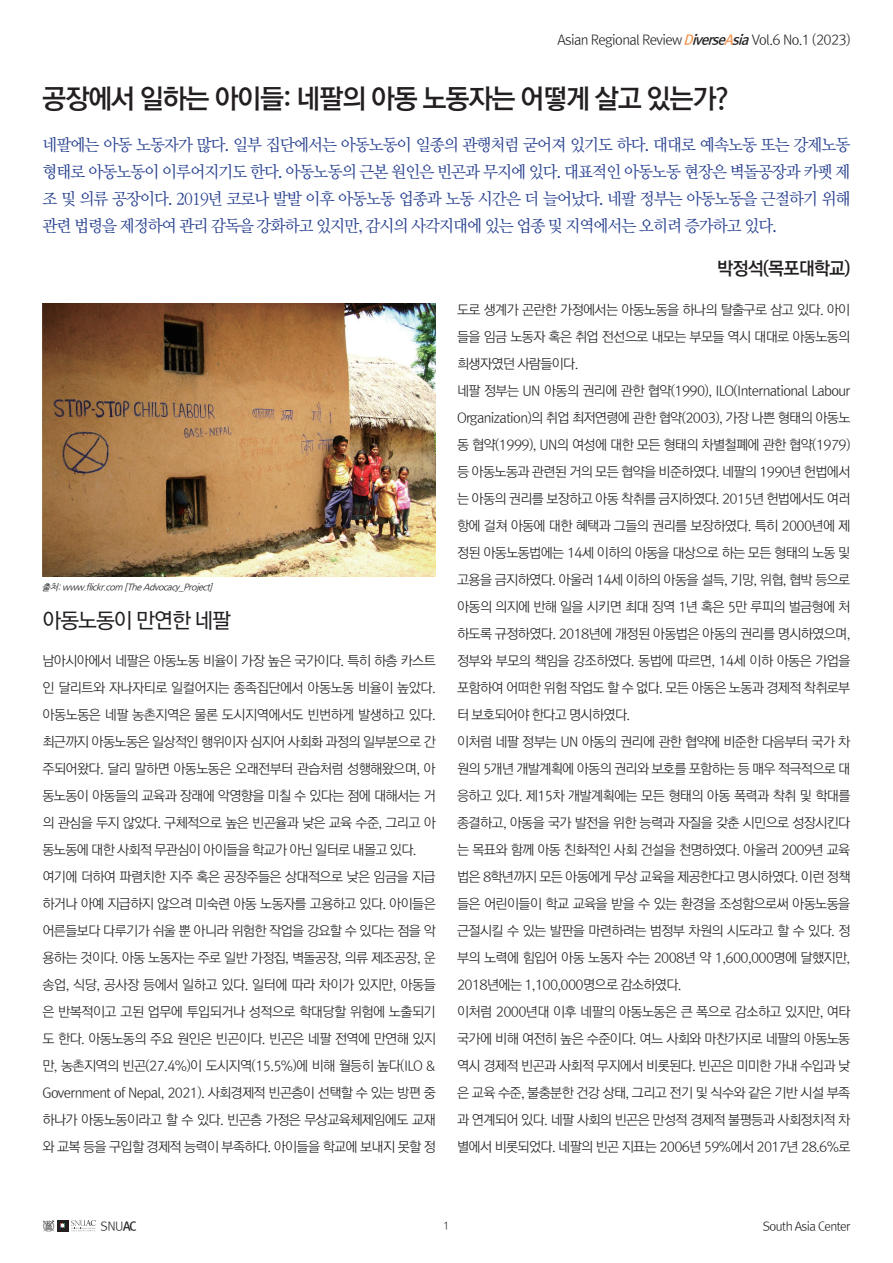
<style>
.page{position:relative;width:893px;height:1263px;background:#fff}
.page>*{position:absolute;margin:0;border:0;box-sizing:border-box;transform-origin:0 0}
.t1{font:27px "Rix Go B";letter-spacing:-.05em;color:#231f20}
.t2{font:21px "Rix Go M";letter-spacing:-.05em;color:#231f20}
.t3{font:18px "Rix Go B";letter-spacing:-.05em;color:#231f20}
.t4{font:16.5px/27px "Rix Mj M";letter-spacing:-.05em;color:#253f8e;text-align:justify}
.t5{font:13.5px/27px "Rix Go L";letter-spacing:-.05em;color:#231f20}
.t6{font:12px "Rix Go L";letter-spacing:-.05em;color:#231f20}
.t7{font:10.5px "Rix Go L";color:#231f20}
.t8{font:italic 9px "Nanum Gothic";color:#231f20}
.s1{font-family:"Rix Go B";font-style:italic;color:#f69450}
.s2{font-family:"Rix Go B";font-style:italic}
.s3{font-family:"Rix Go B"}
</style>
<div class="page">
<div style="left:57px;top:1220px;width:11px;height:11px;background:#231f20"></div>
<svg style="left:61px;top:1224px;width:4px;height:4px"></svg>
<svg style="left:71px;top:1220px;width:25px;height:11px"></svg>
<svg style="left:43px;top:1220px;width:11px;height:12px"></svg>
<img style="left:43px;top:303px;width:393px;height:273px">
<p class="t5" style="left:557px;top:26px;width:294px">Asian Regional Review <span class="s1">D</span><span class="s2">iverse</span><span class="s1">A</span><span class="s2">sia</span> Vol.6 No.1 (2023)</p>
<h1 class="t1" style="left:42px;top:80px;width:688px">공장에서 일하는 아이들: 네팔의 아동 노동자는 어떻게 살고 있는가?</h1>
<p class="t4" style="left:43px;top:131px;width:809px">네팔에는 아동 노동자가 많다. 일부 집단에서는 아동노동이 일종의 관행처럼 굳어져 있기도 하다. 대대로 예속노동 또는 강제노동 형태로 아동노동이 이루어지기도 한다. 아동노동의 근본 원인은 빈곤과 무지에 있다. 대표적인 아동노동 현장은 벽돌공장과 카펫 제 조 및 의류 공장이다. 2019년 코로나 발발 이후 아동노동 업종과 노동 시간은 더 늘어났다. 네팔 정부는 아동노동을 근절하기 위해 관련 법령을 제정하여 관리 감독을 강화하고 있지만, 감시의 사각지대에 있는 업종 및 지역에서는 오히려 증가하고 있다.</p>
<h3 class="t3" style="left:717px;top:257px;width:135px">박정석(목포대학교)</h3>
<p class="t8" style="left:42px;top:583px;width:175px">출처:www.flickr.com [TheAdvocacy_Project]</p>
<h2 class="t2" style="left:43px;top:607px;width:190px">아동노동이 만연한 네팔</h2>
<p class="t5" style="left:43px;top:647px;width:395px">남아시아에서 네팔은 아동노동 비율이 가장 높은 국가이다. 특히 하층 카스트 인 달리트와 자나자티로 일컬어지는 종족집단에서 아동노동 비율이 높았다. 아동노동은 네팔 농촌지역은 물론 도시지역에서도 빈번하게 발생하고 있다. 최근까지 아동노동은 일상적인 행위이자 심지어 사회화 과정의 일부분으로 간 주되어왔다. 달리 말하면 아동노동은 오래전부터 관습처럼 성행해왔으며, 아 동노동이 아동들의 교육과 장래에 악영향을 미칠 수 있다는 점에 대해서는 거 의 관심을 두지 않았다. 구체적으로 높은 빈곤율과 낮은 교육 수준, 그리고 아 동노동에 대한 사회적 무관심이 아이들을 학교가 아닌 일터로 내몰고 있다. 여기에 더하여 파렴치한 지주 혹은 공장주들은 상대적으로 낮은 임금을 지급 하거나 아예 지급하지 않으려 미숙련 아동 노동자를 고용하고 있다. 아이들은 어른들보다 다루기가 쉬울 뿐 아니라 위험한 작업을 강요할 수 있다는 점을 악 용하는 것이다. 아동 노동자는 주로 일반 가정집, 벽돌공장, 의류 제조공장, 운 송업, 식당, 공사장 등에서 일하고 있다. 일터에 따라 차이가 있지만, 아동들 은 반복적이고 고된 업무에 투입되거나 성적으로 학대당할 위험에 노출되기 도 한다. 아동노동의 주요 원인은 빈곤이다. 빈곤은 네팔 전역에 만연해 있지 만, 농촌지역의 빈곤(27.4%)이 도시지역(15.5%)에 비해 월등히 높다(ILO &amp; Government of Nepal, 2021). 사회경제적 빈곤층이 선택할 수 있는 방편 중 하나가 아동노동이라고 할 수 있다. 빈곤층 가정은 무상교육체제임에도 교재 와 교복 등을 구입할 경제적 능력이 부족하다. 아이들을 학교에 보내지 못할 정</p>
<p class="t5" style="left:457px;top:295px;width:395px">도로 생계가 곤란한 가정에서는 아동노동을 하나의 탈출구로 삼고 있다. 아이 들을 임금 노동자 혹은 취업 전선으로 내모는 부모들 역시 대대로 아동노동의 희생자였던 사람들이다.<br>네팔 정부는 UN 아동의 권리에 관한 협약(1990), ILO(International Labour Organization)의 취업 최저연령에 관한 협약(2003), 가장 나쁜 형태의 아동노 동 협약(1999), UN의 여성에 대한 모든 형태의 차별철폐에 관한 협약(1979) 등 아동노동과 관련된 거의 모든 협약을 비준하였다. 네팔의 1990년 헌법에서 는 아동의 권리를 보장하고 아동 착취를 금지하였다. 2015년 헌법에서도 여러 항에 걸쳐 아동에 대한 혜택과 그들의 권리를 보장하였다. 특히 2000년에 제 정된 아동노동법에는 14세 이하의 아동을 대상으로 하는 모든 형태의 노동 및 고용을 금지하였다. 아울러 14세 이하의 아동을 설득, 기망, 위협, 협박 등으로 아동의 의지에 반해 일을 시키면 최대 징역 1년 혹은 5만 루피의 벌금형에 처 하도록 규정하였다. 2018년에 개정된 아동법은 아동의 권리를 명시하였으며, 정부와 부모의 책임을 강조하였다. 동법에 따르면, 14세 이하 아동은 가업을 포함하여 어떠한 위험 작업도 할 수 없다. 모든 아동은 노동과 경제적 착취로부 터 보호되어야 한다고 명시하였다.<br>이처럼 네팔 정부는 UN 아동의 권리에 관한 협약에 비준한 다음부터 국가 차 원의 5개년 개발계획에 아동의 권리와 보호를 포함하는 등 매우 적극적으로 대 응하고 있다. 제15차 개발계획에는 모든 형태의 아동 폭력과 착취 및 학대를 종결하고, 아동을 국가 발전을 위한 능력과 자질을 갖춘 시민으로 성장시킨다 는 목표와 함께 아동 친화적인 사회 건설을 천명하였다. 아울러 2009년 교육 법은 8학년까지 모든 아동에게 무상 교육을 제공한다고 명시하였다. 이런 정책 들은 어린이들이 학교 교육을 받을 수 있는 환경을 조성함으로써 아동노동을 근절시킬 수 있는 발판을 마련하려는 범정부 차원의 시도라고 할 수 있다. 정 부의 노력에 힘입어 아동 노동자 수는 2008년 약 1,600,000명에 달했지만, 2018년에는 1,100,000명으로 감소하였다.<br>이처럼 2000년대 이후 네팔의 아동노동은 큰 폭으로 감소하고 있지만, 여타 국가에 비해 여전히 높은 수준이다. 여느 사회와 마찬가지로 네팔의 아동노동 역시 경제적 빈곤과 사회적 무지에서 비롯된다. 빈곤은 미미한 가내 수입과 낮 은 교육 수준, 불충분한 건강 상태, 그리고 전기 및 식수와 같은 기반 시설 부족 과 연계되어 있다. 네팔 사회의 빈곤은 만성적 경제적 불평등과 사회정치적 차 별에서 비롯되었다. 네팔의 빈곤 지표는 2006년 59%에서 2017년 28.6%로</p>
<p class="t6" style="left:101px;top:1218px;width:38px">SNU<span class="s3">AC</span></p>
<p class="t7" style="left:443px;top:1218px;width:8px">1</p>
<p class="t6" style="left:763px;top:1218px;width:89px">South Asia Center</p>
</div>
